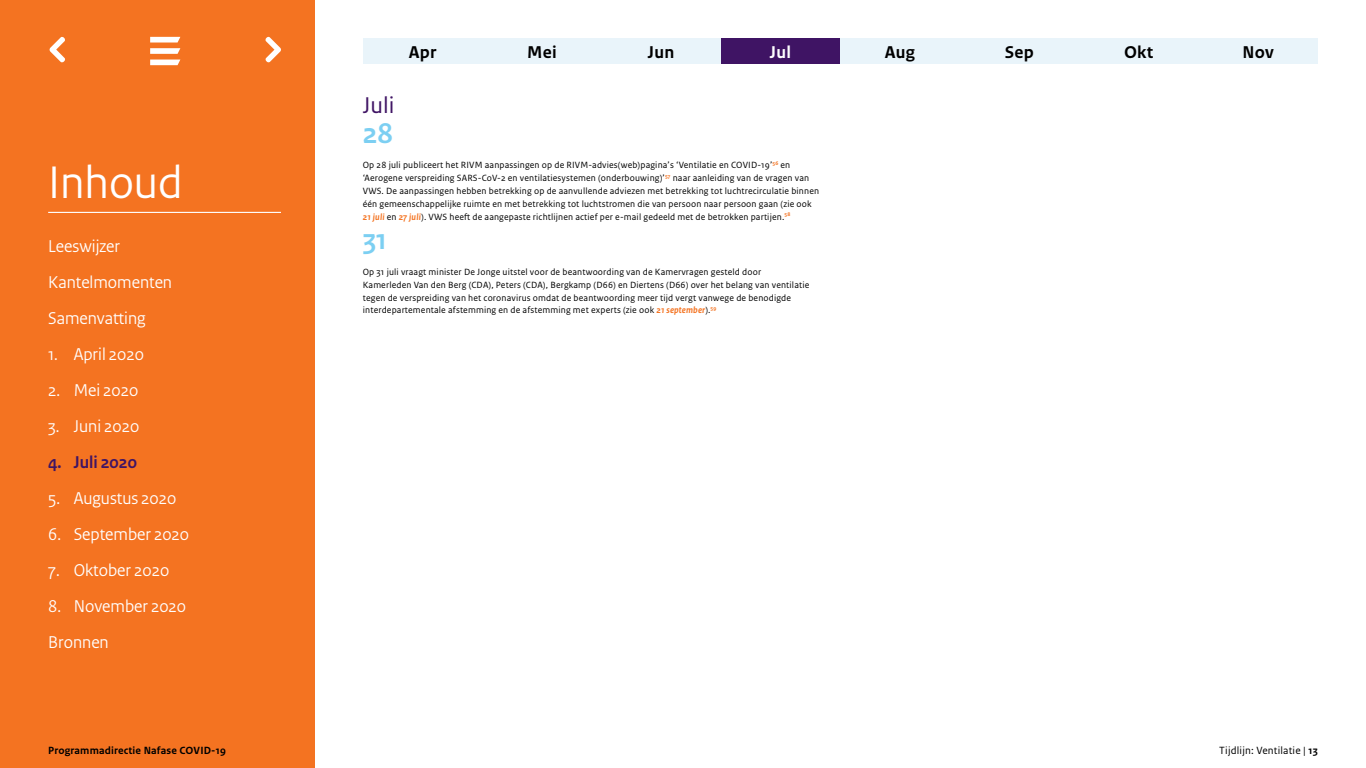
<style>
.page{position:relative;width:1366px;height:768px;background:#fff}
.page>*{position:absolute;margin:0;border:0;box-sizing:border-box;transform-origin:0 0}
.Kop_1{font:48px "Rijksoverheid Sans Heading";color:#fff}
.Dag{font:700 30px "Rijksoverheid Sans Heading";color:#7ccff2}
.Maand{font:24px "Rijksoverheid Sans Text";color:#3f1464}
.Kop_2_genummerd-1a{font:18px "Rijksoverheid Sans Heading";color:#fff}
.Kop_2{font:18px "Rijksoverheid Sans Heading";color:#fff}
.Maand_Zwart{font:700 18px "Rijksoverheid Sans Text";letter-spacing:.015em;color:#000}
.Kop_2_genummerd-1{font:700 18px "Rijksoverheid Sans Heading";color:#3f1464}
.Maand_Wit{font:700 18px "Rijksoverheid Sans Text";color:#fff}
.t1{font:700 11px "Rijksoverheid Sans Text";letter-spacing:.015em;color:#000}
.t2{font:11px "Rijksoverheid Sans Text";letter-spacing:.015em;color:#000}
.Plat{font:9.5px/12.8px "Rijksoverheid Sans Text";letter-spacing:.015em;color:#000}
.s1{font-weight:700;font-style:italic;color:#f47321}
.s2{font-weight:700}
</style>
<div class="page">
<div style="left:0;top:0;width:315px;height:768px;background:#f47321"></div>
<hr style="left:48px;top:212px;width:233px;height:1px;background:#fff">
<svg style="left:150px;top:37px;width:30px;height:17px"></svg>
<svg style="left:150px;top:60px;width:30px;height:5px"></svg>
<svg style="left:49px;top:36px;width:16px;height:27px"></svg>
<svg style="left:265px;top:36px;width:16px;height:27px"></svg>
<div style="left:363px;top:38px;width:119px;height:26px;background:#e9f4fa"></div>
<div style="left:482px;top:38px;width:120px;height:26px;background:#e9f4fa"></div>
<div style="left:602px;top:38px;width:119px;height:26px;background:#e9f4fa"></div>
<div style="left:721px;top:38px;width:119px;height:26px;background:#3f1464"></div>
<div style="left:840px;top:38px;width:120px;height:26px;background:#e9f4fa"></div>
<div style="left:960px;top:38px;width:119px;height:26px;background:#e9f4fa"></div>
<div style="left:1079px;top:38px;width:119px;height:26px;background:#e9f4fa"></div>
<div style="left:1198px;top:38px;width:120px;height:26px;background:#e9f4fa"></div>
<h1 class="Kop_1" style="left:48px;top:154px;width:136px">Inhoud</h1>
<h2 class="Kop_2" style="left:48px;top:236px;width:73px">Leeswijzer</h2>
<h2 class="Kop_2" style="left:48px;top:272px;width:125px">Kantelmomenten</h2>
<h2 class="Kop_2" style="left:48px;top:308px;width:99px">Samenvatting</h2>
<h2 class="Kop_2_genummerd-1a" style="left:48px;top:344px;width:97px">1. April 2020</h2>
<h2 class="Kop_2_genummerd-1a" style="left:48px;top:380px;width:92px">2. Mei 2020</h2>
<h2 class="Kop_2_genummerd-1a" style="left:48px;top:416px;width:93px">3. Juni 2020</h2>
<h2 class="Kop_2_genummerd-1" style="left:48px;top:452px;width:90px">4. Juli 2020</h2>
<h2 class="Kop_2_genummerd-1a" style="left:48px;top:488px;width:130px">5. Augustus 2020</h2>
<h2 class="Kop_2_genummerd-1a" style="left:48px;top:524px;width:142px">6. September 2020</h2>
<h2 class="Kop_2_genummerd-1a" style="left:48px;top:560px;width:123px">7. Oktober 2020</h2>
<h2 class="Kop_2_genummerd-1a" style="left:48px;top:596px;width:140px">8. November 2020</h2>
<h2 class="Kop_2" style="left:48px;top:632px;width:62px">Bronnen</h2>
<p class="Maand_Zwart" style="left:409px;top:42px;width:29px">Apr</p>
<p class="Maand_Zwart" style="left:527px;top:42px;width:31px">Mei</p>
<p class="Maand_Zwart" style="left:648px;top:42px;width:28px">Jun</p>
<p class="Maand_Wit" style="left:770px;top:42px;width:23px">Jul</p>
<p class="Maand_Zwart" style="left:885px;top:42px;width:32px">Aug</p>
<p class="Maand_Zwart" style="left:1005px;top:42px;width:31px">Sep</p>
<p class="Maand_Zwart" style="left:1124px;top:42px;width:31px">Okt</p>
<p class="Maand_Zwart" style="left:1242px;top:42px;width:33px">Nov</p>
<h1 class="Maand" style="left:363px;top:91px;width:33px">Juli</h1>
<h2 class="Dag" style="left:363px;top:116px;width:32px">28</h2>
<p class="Plat" style="left:363px;top:159px;width:429px">Op 28 juli publiceert het RIVM aanpassingen op de RIVM-advies(web)pagina’s ‘Ventilatie en COVID-19’<sup>56</sup> en</p>
<p class="Plat" style="left:363px;top:172px;width:458px">‘Aerogene verspreiding SARS-CoV-2 en ventilatiesystemen (onderbouwing)’<sup>57</sup> naar aanleiding van de vragen van<br>VWS. De aanpassingen hebben betrekking op de aanvullende adviezen met betrekking tot luchtrecirculatie binnen één gemeenschappelijke ruimte en met betrekking tot luchtstromen die van persoon naar persoon gaan (zie ook</p>
<p class="Plat" style="left:363px;top:210px;width:429px"><span class="s1">21 juli</span> en <span class="s1">27 juli</span>). VWS heeft de aangepaste richtlijnen actief per e-mail gedeeld met de betrokken partijen.<sup>58</sup></p>
<h2 class="Dag" style="left:363px;top:223px;width:26px">31</h2>
<p class="Plat" style="left:363px;top:266px;width:400px">Op 31 juli vraagt minister De Jonge uitstel voor de beantwoording van de Kamervragen gesteld door</p>
<p class="Plat" style="left:363px;top:278px;width:448px">Kamerleden Van den Berg (CDA), Peters (CDA), Bergkamp (D66) en Diertens (D66) over het belang van ventilatie tegen de verspreiding van het coronavirus omdat de beantwoording meer tijd vergt vanwege de benodigde</p>
<p class="Plat" style="left:363px;top:304px;width:355px">interdepartementale afstemming en de afstemming met experts (zie ook <span class="s1">21 september</span>).<sup>59</sup></p>
<p class="t1" style="left:48px;top:744px;width:179px">Programmadirectie Nafase COVID-19</p>
<p class="t2" style="left:1219px;top:744px;width:100px">Tijdlijn: Ventilatie | <span class="s2">13</span></p>
</div>
